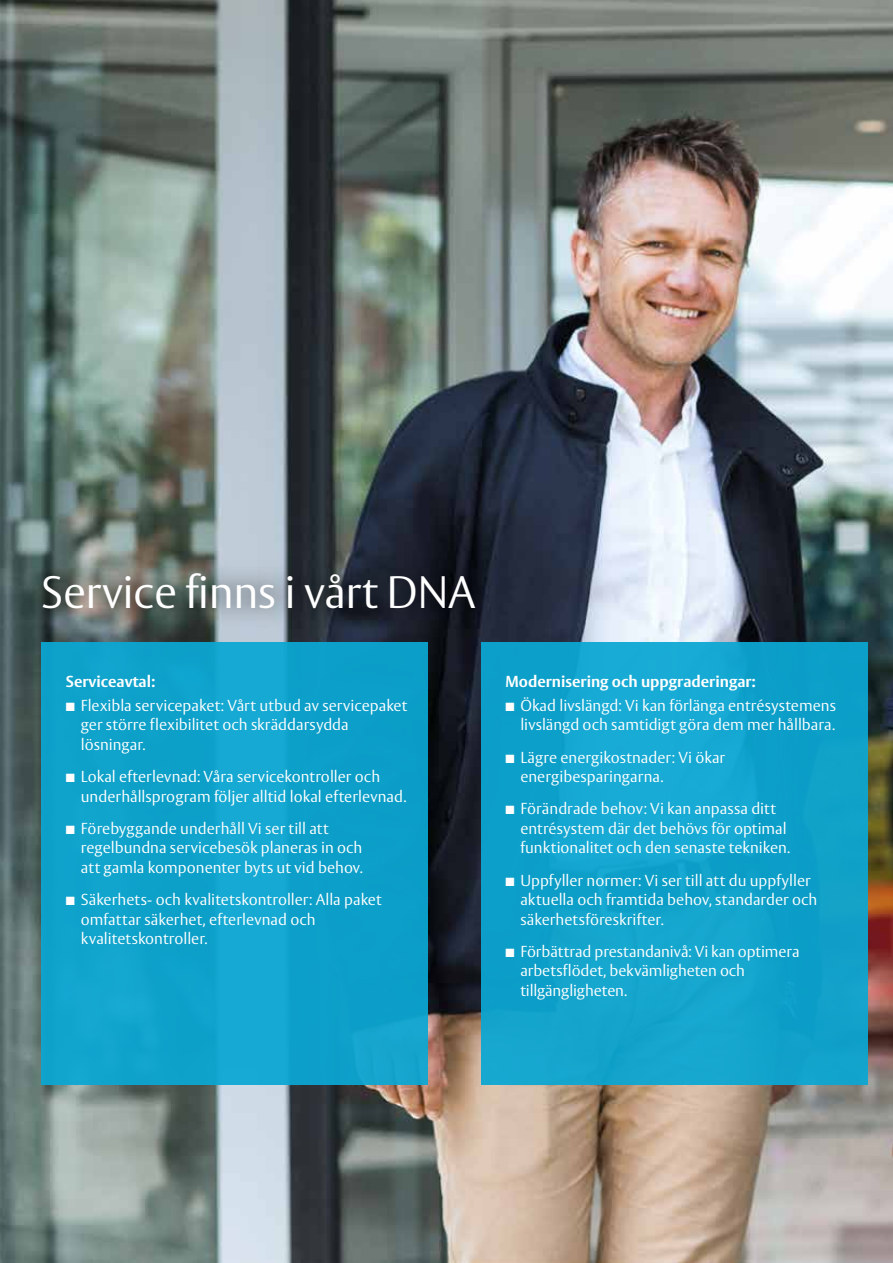
<style>
.page{position:relative;width:893px;height:1263px;background:#fff}
.page>*{position:absolute;margin:0;border:0;box-sizing:border-box;transform-origin:0 0}
.t1{font:300 45px "ASSA Vesta";letter-spacing:-.01em;color:#fff}
.t2{font:300 15.75px/19.5px "ASSA Vesta";color:#fff}
.t3{font:700 15.75px "ASSA Vesta";color:#fff}
</style>
<div class="page">
<img style="left:0;top:0;width:893px;height:1263px">
<div style="left:41px;top:642px;width:387px;height:442px;background:#0da1ca"></div>
<div style="left:480px;top:642px;width:387px;height:442px;background:#12a3cb"></div>
<div style="left:22px;top:550px;width:475px;height:81px;background:#000;opacity:.75"></div>
<h1 class="t1" style="left:41px;top:565px;width:436px">Service finns i vårt DNA</h1>
<p class="t3" style="left:66px;top:672px;width:91px">Serviceavtal:</p>
<p class="t2" style="left:81px;top:696px;width:328px;text-indent:-15px">■ Flexibla servicepaket: Vårt utbud av servicepaket ger större flexibilitet och skräddarsydda lösningar.</p>
<p class="t2" style="left:81px;top:768px;width:327px;text-indent:-15px">■ Lokal efterlevnad: Våra servicekontroller och underhållsprogram följer alltid lokal efterlevnad.</p>
<p class="t2" style="left:81px;top:819px;width:283px;text-indent:-15px">■ Förebyggande underhåll Vi ser till att regelbundna servicebesök planeras in och att gamla komponenter byts ut vid behov.</p>
<p class="t2" style="left:81px;top:891px;width:302px;text-indent:-15px">■ Säkerhets- och kvalitetskontroller: Alla paket omfattar säkerhet, efterlevnad och kvalitetskontroller.</p>
<p class="t3" style="left:505px;top:672px;width:252px">Modernisering och uppgraderingar:</p>
<p class="t2" style="left:505px;top:696px;width:332px;text-align:right">■ Ökad livslängd: Vi kan förlänga entrésystemens livslängd och samtidigt göra dem mer hållbara.</p>
<p class="t2" style="left:520px;top:748px;width:206px;text-indent:-15px">■ Lägre energikostnader: Vi ökar energibesparingarna.</p>
<p class="t2" style="left:520px;top:800px;width:271px;text-indent:-15px">■ Förändrade behov: Vi kan anpassa ditt entrésystem där det behövs för optimal funktionalitet och den senaste tekniken.</p>
<p class="t2" style="left:520px;top:871px;width:299px;text-indent:-15px">■ Uppfyller normer: Vi ser till att du uppfyller aktuella och framtida behov, standarder och säkerhetsföreskrifter.</p>
<p class="t2" style="left:520px;top:942px;width:281px;text-indent:-15px">■ Förbättrad prestandanivå: Vi kan optimera arbetsflödet, bekvämligheten och tillgängligheten.</p>
</div>
